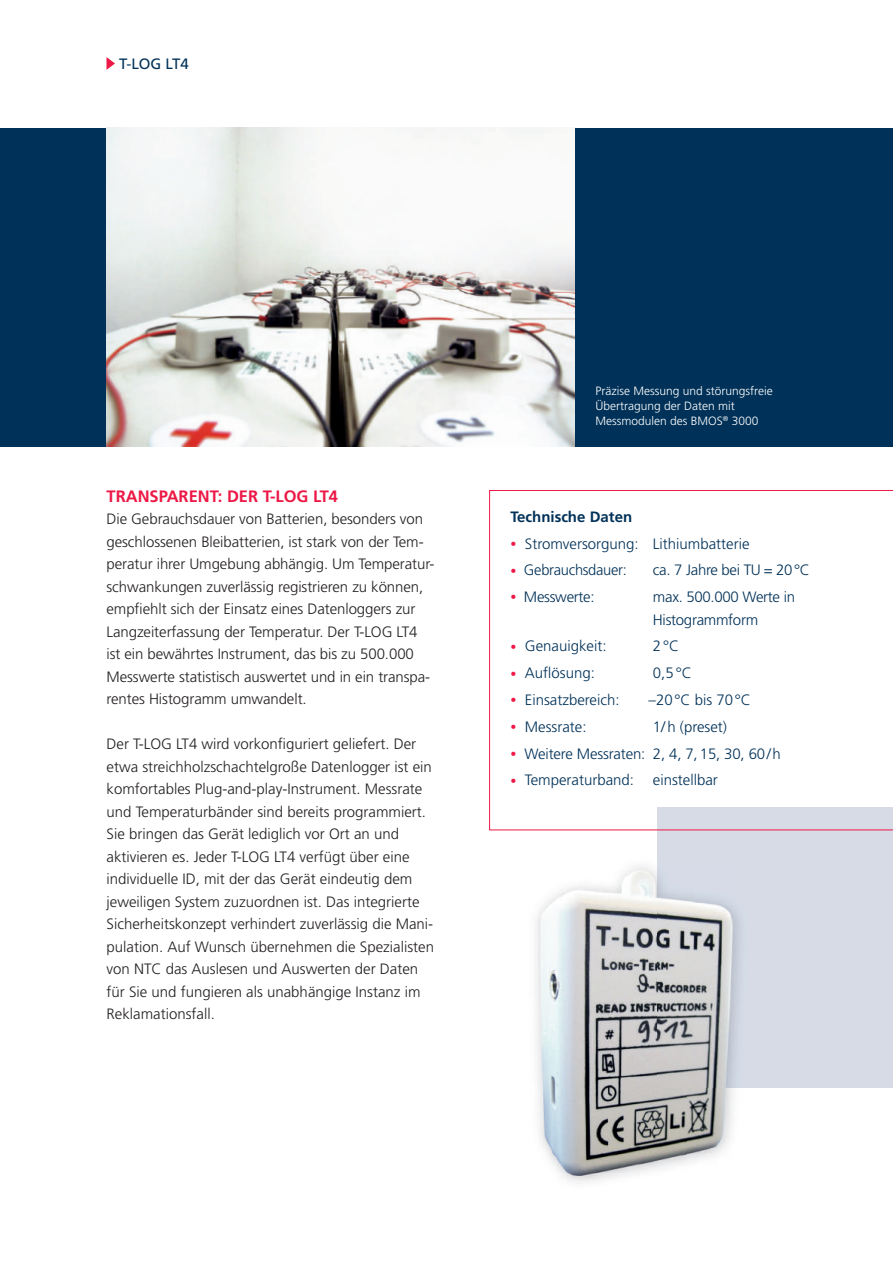
<style>
.page{position:relative;width:893px;height:1263px;background:#fff}
.page>*{position:absolute;margin:0;border:0;box-sizing:border-box;transform-origin:0 0}
.t1{font:700 16.5px "Frutiger";color:#ed1845}
.t2{font:300 15px/22.5px "Frutiger";color:#231f20}
.t3{font:300 15px "Frutiger";color:#003158}
.t4{font:300 15px/22.5px "Frutiger";letter-spacing:-.02em;color:#003158}
.t5{font:700 15px "Frutiger";color:#003158}
.t6{font:15px "Frutiger";color:#003158}
.t7{font:300 12px/15px "Frutiger";color:#fff}
.s1{font-size:12px;color:#ed1845}
</style>
<div class="page">
<div style="left:657px;top:807px;width:236px;height:281px;background:#d6dbe6"></div>
<div style="left:0;top:128px;width:893px;height:318px;background:#003158"></div>
<img style="left:107px;top:128px;width:467px;height:318px">
<svg style="left:489px;top:490px;width:404px;height:340px"></svg>
<img style="left:536px;top:867px;width:121px;height:210px">
<img style="left:537px;top:1077px;width:150px;height:104px">
<img style="left:687px;top:1088px;width:46px;height:75px">
<img style="left:657px;top:878px;width:82px;height:210px">
<svg style="left:107px;top:57px;width:8px;height:13px"></svg>
<p class="t6" style="left:119px;top:55px;width:71px">t-lOg lt4</p>
<p class="t1" style="left:107px;top:486px;width:233px">TRANSPARENT: DER T-LOG LT4</p>
<p class="t2" style="left:107px;top:508px;width:330px">Die Gebrauchsdauer von Batterien, besonders von geschlossenen Bleibatterien, ist stark von der Tem&shy;peratur ihrer Umgebung abhängig. Um Temperatur&shy;schwankungen zuverlässig registrieren zu können, empfiehlt sich der Einsatz eines Datenloggers zur Langzeiterfassung der Temperatur. Der T-LOG LT4 ist ein bewährtes Instrument, das bis zu 500.000<br>Messwerte statistisch auswertet und in ein transpa&shy;rentes Histogramm umwandelt.</p>
<p class="t2" style="left:107px;top:733px;width:329px">Der T-LOG LT4 wird vorkonfiguriert geliefert. Der etwa streichholzschachtelgroße Datenlogger ist ein komfortables Plug-and-play-Instrument. Messrate und Temperaturbänder sind bereits programmiert.<br>Sie bringen das Gerät lediglich vor Ort an und aktivieren es. Jeder T-LOG LT4 verfügt über eine individuelle ID, mit der das Gerät eindeutig dem jeweiligen System zuzuordnen ist. Das integrierte Sicherheitskonzept verhindert zuverlässig die Mani&shy;pulation. Auf Wunsch übernehmen die Spezialisten von NTC das Auslesen und Auswerten der Daten für Sie und fungieren als unabhängige Instanz im Reklamationsfall.</p>
<p class="t7" style="left:595px;top:384px;width:179px">Präzise Messung und störungsfreie<br>Übertragung der Daten mit<br>Messmodulen des BMOS<sup>®</sup> 3000</p>
<p class="t5" style="left:510px;top:508px;width:123px">TECHNISCHE DATEN</p>
<p class="t3" style="left:510px;top:535px;width:241px"><span class="s1">•</span> Stromversorgung: Lithiumbatterie</p>
<p class="t4" style="left:510px;top:559px;width:118px"><span class="s1">•</span> Gebrauchsdauer:</p>
<p class="t4" style="left:653px;top:559px;width:158px">ca. 7 Jahre bei TU = 20 °C</p>
<p class="t4" style="left:510px;top:586px;width:86px"><span class="s1">•</span> Messwerte:</p>
<p class="t4" style="left:653px;top:586px;width:144px">max. 500.000 Werte in<br>Histogrammform</p>
<p class="t3" style="left:510px;top:638px;width:98px"><span class="s1">•</span> Genauigkeit:</p>
<p class="t3" style="left:653px;top:638px;width:28px">2 °C</p>
<p class="t3" style="left:510px;top:665px;width:86px"><span class="s1">•</span> Auflösung:</p>
<p class="t3" style="left:653px;top:665px;width:40px">0,5 °C</p>
<p class="t3" style="left:510px;top:691px;width:111px"><span class="s1">•</span> Einsatzbereich:</p>
<p class="t3" style="left:648px;top:691px;width:104px">–20 °C bis 70 °C</p>
<p class="t3" style="left:510px;top:718px;width:78px"><span class="s1">•</span> Messrate:</p>
<p class="t3" style="left:653px;top:718px;width:76px">1/ h (preset)</p>
<p class="t3" style="left:510px;top:745px;width:272px"><span class="s1">•</span> Weitere Messraten: 2, 4, 7, 15, 30, 60 / h</p>
<p class="t3" style="left:510px;top:772px;width:125px"><span class="s1">•</span> Temperaturband:</p>
<p class="t3" style="left:653px;top:772px;width:66px">einstellbar</p>
</div>
